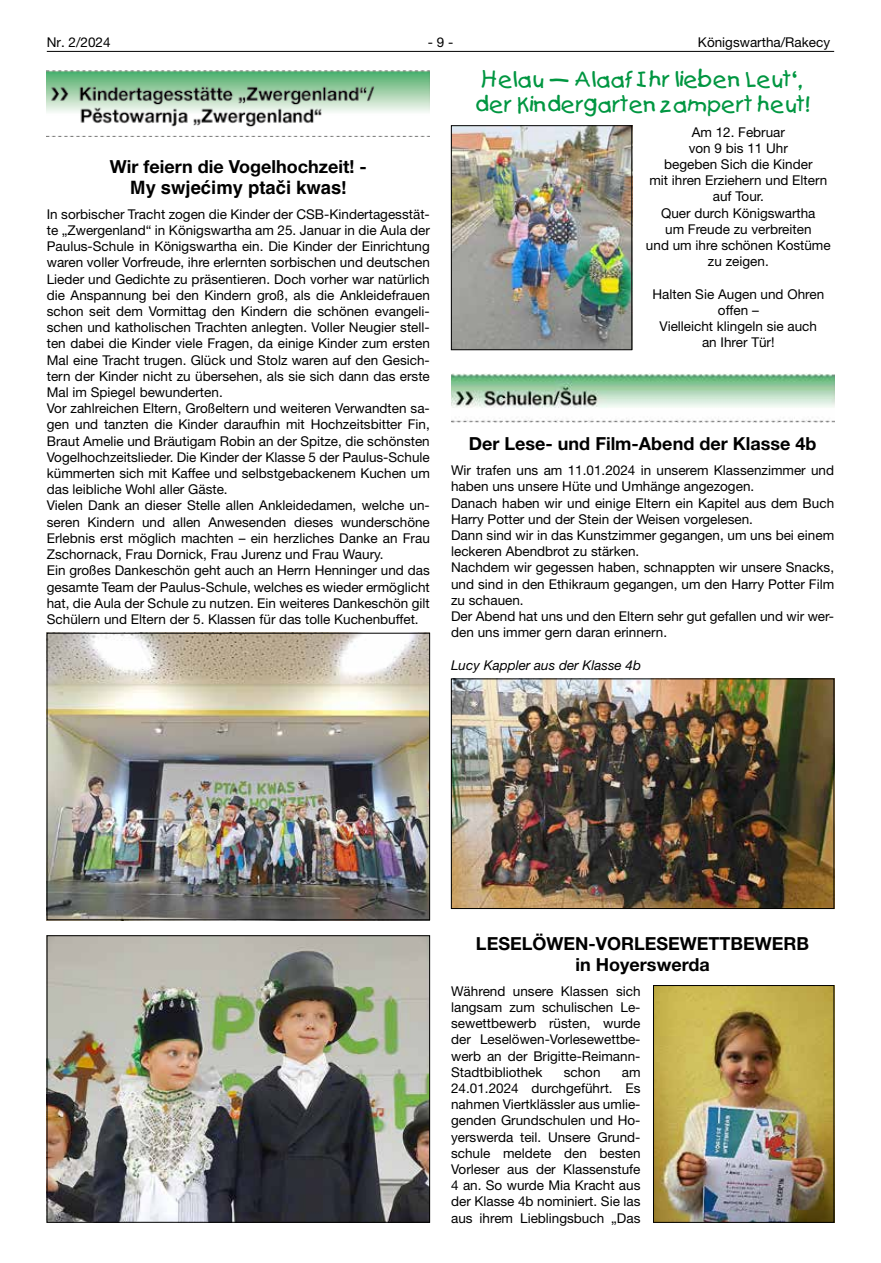
<style>
.page{position:relative;width:881px;height:1263px;background:#fff}
.page>*{position:absolute;margin:0;border:0;box-sizing:border-box;transform-origin:0 0}
.t1{font:21px/25.2px "Kids";color:#009641;text-align:center}
.t2{font:700 18px/21.6px "Helvetica Neue LT";color:#000;text-align:center}
.t3{font:700 18px "H Central";color:#000}
.t4{font:13.5px/16.2px "Helvetica Neue LT";color:#000;text-align:center}
.t5{font:italic 13.5px "Helvetica Neue LT";color:#000}
.s1{font-family:"Helvetica Neue LT"}
</style>
<div class="page">
<hr style="left:47px;top:51px;width:786px;height:1px;background:#000">
<img style="left:451px;top:373px;width:382px;height:49px">
<img style="left:453px;top:681px;width:378px;height:226px">
<div style="left:451px;top:679px;width:382px;height:230px;border:1px solid #000"></div>
<img style="left:47px;top:70px;width:382px;height:66px">
<img style="left:49px;top:635px;width:378px;height:283px">
<div style="left:47px;top:633px;width:382px;height:287px;border:1px solid #000"></div>
<img style="left:49px;top:937px;width:378px;height:283px">
<div style="left:47px;top:935px;width:382px;height:287px;border:1px solid #000"></div>
<img style="left:453px;top:127px;width:176px;height:221px">
<div style="left:451px;top:125px;width:180px;height:225px;border:1px solid #000"></div>
<img style="left:655px;top:987px;width:176px;height:233px">
<div style="left:653px;top:985px;width:180px;height:237px;border:1px solid #000"></div>
<p class="t4" style="left:47px;top:34px;width:65px">Nr. 2/2024</p>
<p class="t4" style="left:427px;top:34px;width:27px">- 9 -</p>
<p class="t4" style="left:697px;top:34px;width:133px">Königswartha/Rakecy</p>
<h1 class="t1" style="left:475px;top:67px;width:336px">Helau – Alaaf Ihr lieben Leut‘, der Kindergarten zampert heut!</h1>
<p class="t4" style="left:645px;top:123px;width:186px">Am 12. Februar<br>von 9 bis 11 Uhr<br>begeben Sich die Kinder<br>mit ihren Erziehern und Eltern auf Tour.<br>Quer durch Königswartha<br>um Freude zu verbreiten<br>und um ihre schönen Kostüme zu zeigen.</p>
<p class="t4" style="left:652px;top:285px;width:173px">Halten Sie Augen und Ohren offen –<br>Vielleicht klingeln sie auch an Ihrer Tür!</p>
<h2 class="t2" style="left:110px;top:155px;width:258px">Wir feiern die Vogelhochzeit! -</h2>
<h2 class="t3" style="left:130px;top:176px;width:217px">My swjeçimy ptaãi kwas<span class="s1">!</span></h2>
<p class="t4" style="left:47px;top:206px;width:384px;text-align:left">In sorbischer Tracht zogen die Kinder der CSB-Kindertagesstät&shy;te „Zwergenland“ in Königswartha am 25. Januar in die Aula der Paulus-Schule in Königswartha ein. Die Kinder der Einrichtung waren voller Vorfreude, ihre erlernten sorbischen und deutschen Lieder und Gedichte zu präsentieren. Doch vorher war natürlich die Anspannung bei den Kindern groß, als die Ankleidefrauen schon seit dem Vormittag den Kindern die schönen evangeli&shy;schen und katholischen Trachten anlegten. Voller Neugier stell&shy;ten dabei die Kinder viele Fragen, da einige Kinder zum ersten Mal eine Tracht trugen. Glück und Stolz waren auf den Gesich&shy;tern der Kinder nicht zu übersehen, als sie sich dann das erste Mal im Spiegel bewunderten.<br>Vor zahlreichen Eltern, Großeltern und weiteren Verwandten sa&shy;gen und tanzten die Kinder daraufhin mit Hochzeitsbitter Fin, Braut Amelie und Bräutigam Robin an der Spitze, die schönsten Vogelhochzeitslieder. Die Kinder der Klasse 5 der Paulus-Schule kümmerten sich mit Kaffee und selbstgebackenem Kuchen um das leibliche Wohl aller Gäste.<br>Vielen Dank an dieser Stelle allen Ankleidedamen, welche un&shy;seren Kindern und allen Anwesenden dieses wunderschöne Erlebnis erst möglich machten – ein herzliches Danke an Frau Zschornack, Frau Dornick, Frau Jurenz und Frau Waury.<br>Ein großes Dankeschön geht auch an Herrn Henninger und das gesamte Team der Paulus-Schule, welches es wieder ermöglicht hat, die Aula der Schule zu nutzen. Ein weiteres Dankeschön gilt Schülern und Eltern der 5. Klassen für das tolle Kuchenbuffet.</p>
<h2 class="t2" style="left:468px;top:433px;width:349px">Der Lese- und Film-Abend der Klasse 4b</h2>
<p class="t4" style="left:451px;top:462px;width:384px;text-align:left">Wir trafen uns am 11.01.2024 in unserem Klassenzimmer und haben uns unsere Hüte und Umhänge angezogen.<br>Danach haben wir und einige Eltern ein Kapitel aus dem Buch Harry Potter und der Stein der Weisen vorgelesen.<br>Dann sind wir in das Kunstzimmer gegangen, um uns bei einem leckeren Abendbrot zu stärken.<br>Nachdem wir gegessen haben, schnappten wir unsere Snacks, und sind in den Ethikraum gegangen, um den Harry Potter Film zu schauen.<br>Der Abend hat uns und den Eltern sehr gut gefallen und wir wer&shy;den uns immer gern daran erinnern.</p>
<p class="t5" style="left:451px;top:657px;width:191px">Lucy Kappler aus der Klasse 4b</p>
<h2 class="t2" style="left:476px;top:932px;width:335px">LESELÖWEN-VORLESEWETTBEWERB in Hoyerswerda</h2>
<p class="t4" style="left:451px;top:983px;width:191px;text-align:justify">Während unsere Klassen sich langsam zum schulischen Le&shy;sewettbewerb rüsten, wurde der Leselöwen-Vorlesewettbe&shy;werb an der Brigitte-Reimann-Stadtbibliothek</p>
<p class="t4" style="left:563px;top:1064px;width:38px">schon</p>
<p class="t4" style="left:451px;top:1064px;width:191px;text-align:justify;text-indent:170px">am 24.01.2024 durchgeführt. Es nahmen Viertklässler aus umlie&shy;genden Grundschulen und Ho&shy;yerswerda teil. Unsere Grund&shy;schule meldete den besten Vorleser aus der Klassenstufe 4 an. So wurde Mia Kracht aus der Klasse 4b nominiert. Sie las aus ihrem Lieblingsbuch „Das</p>
</div>
